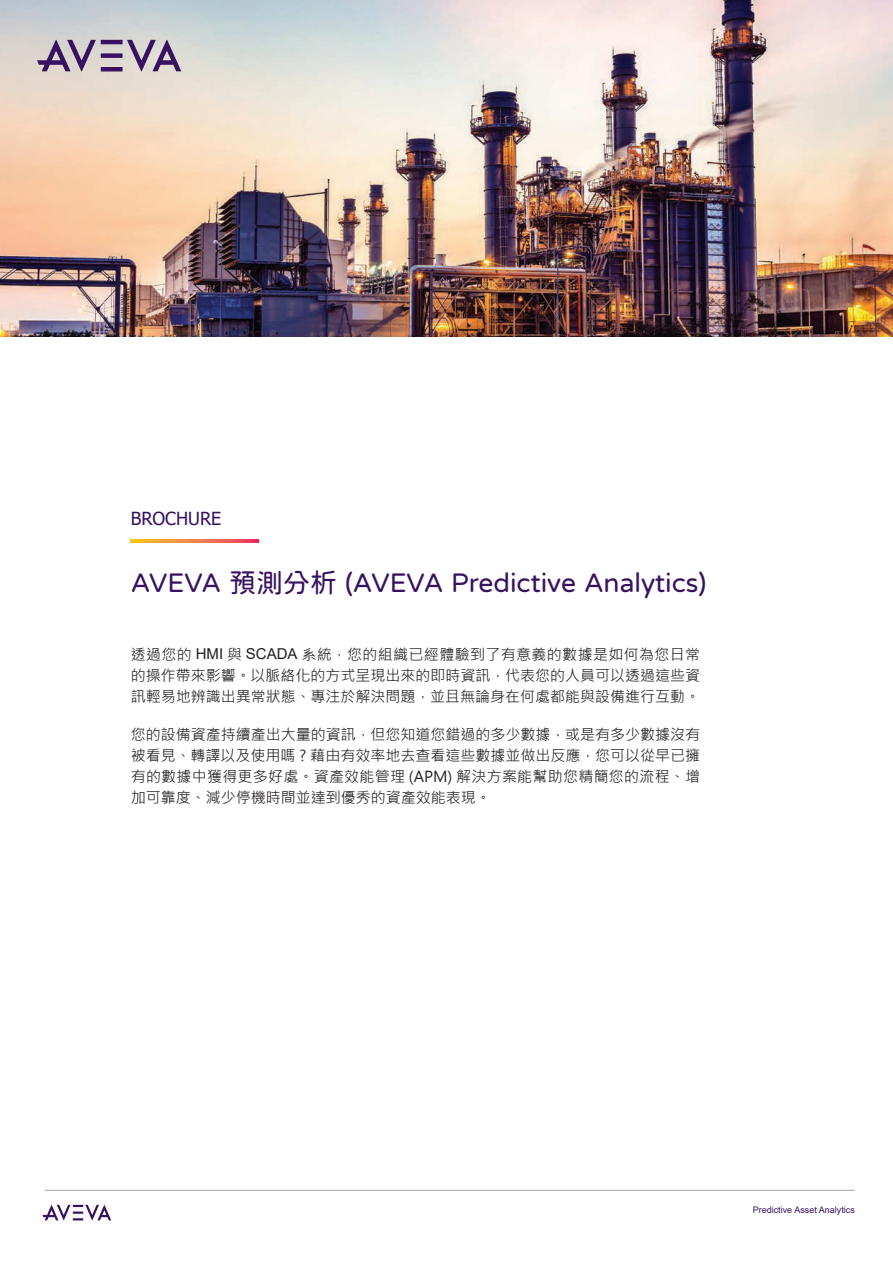
<style>
.page{position:relative;width:893px;height:1263px;background:#fff}
.page>*{position:absolute;margin:0;border:0;box-sizing:border-box;transform-origin:0 0}
.t1{font:27px "jf openhuninn 1.0";color:#371260}
.t2{font:18px "Tahoma";color:#371260}
.t3{font:15px/21px "Microsoft Jheng Hei";color:#231f20;text-align:justify}
.t4{font:9px "Arial";color:#371260}
.s1{font-family:"Arial"}
</style>
<div class="page">
<hr style="left:45px;top:1190px;width:810px;height:1px;background:#a3a7a9">
<svg style="left:42px;top:1205px;width:69px;height:15px"></svg>
<img style="left:0;top:0;width:893px;height:337px">
<hr style="left:101px;top:67px;width:22px;height:4px;background:#371260">
<div style="left:101px;top:53px;width:22px;height:5px;background:#371260"></div>
<hr style="left:101px;top:40px;width:22px;height:4px;background:#371260">
<svg style="left:37px;top:40px;width:59px;height:32px;background:#a594a9"></svg>
<svg style="left:127px;top:40px;width:54px;height:32px;background:#a596ac"></svg>
<svg style="left:131px;top:540px;width:127px;height:3px"></svg>
<p class="t2" style="left:131px;top:506px;width:92px">BROCHURE</p>
<h1 class="t1" style="left:131px;top:564px;width:577px">AVEVA 預測分析 (AVEVA Predictive Analytics)</h1>
<p class="t3" style="left:131px;top:644px;width:571px">透過您的 <span class="s1">HMI</span> 與 <span class="s1">SCADA</span> 系統，您的組織已經體驗到了有意義的數據是如何為您日常的操作帶來影響。以脈絡化的方式呈現出來的即時資訊，代表您的人員可以透過這些資訊輕易地辨識出異常狀態、專注於解決問題，並且無論身在何處都能與設備進行互動。</p>
<p class="t3" style="left:131px;top:724px;width:571px">您的設備資產持續產出大量的資訊，但您知道您錯過的多少數據，或是有多少數據沒有被看見、轉譯以及使用嗎 ? 藉由有效率地去查看這些數據並做出反應，您可以從早已擁有的數據中獲得更多好處。資產效能管理 (APM) 解決方案能幫助您精簡您的流程、增加可靠度、減少停機時間並達到優秀的資產效能表現。</p>
<p class="t4" style="left:753px;top:1203px;width:104px">Predictive Asset Analytics</p>
</div>
